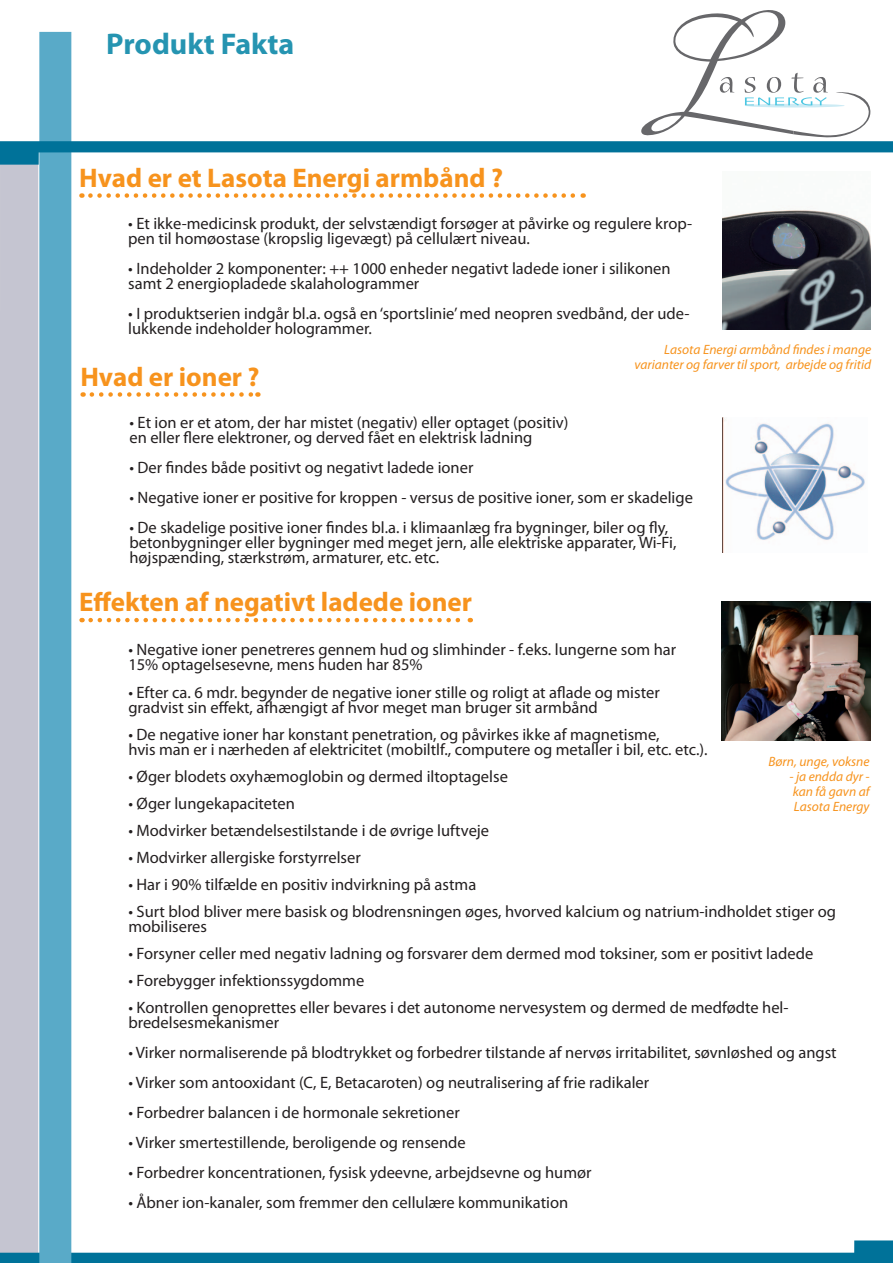
<style>
.page{position:relative;width:893px;height:1263px;background:#fff}
.page>*{position:absolute;margin:0;border:0;box-sizing:border-box;transform-origin:0 0}
.t1{font:700 30px "Myriad Pro";color:#2594b1}
.t2{font:700 27px "Myriad Pro";color:#f7931d}
.t3{font:16.5px/15px "Myriad Pro";color:#231f20}
.t4{font:italic 13.5px/15px "Myriad Pro";color:#f7931d;text-align:right}
</style>
<div class="page">
<div style="left:0;top:151px;width:38px;height:1112px;background:#c5c5d1"></div>
<svg style="left:0;top:1240px;width:893px;height:23px"></svg>
<div style="left:39px;top:32px;width:32px;height:1231px;background:#59aac8"></div>
<svg style="left:0;top:10px;width:893px;height:155px"></svg>
<svg style="left:90px;top:193px;width:494px;height:5px"></svg>
<img style="left:722px;top:210px;width:149px;height:119px">
<svg style="left:92px;top:392px;width:166px;height:5px"></svg>
<img style="left:722px;top:418px;width:143px;height:135px">
<svg style="left:91px;top:618px;width:380px;height:4px"></svg>
<img style="left:722px;top:601px;width:149px;height:139px">
<h1 class="t1" style="left:106px;top:24px;width:190px">Produkt Fakta</h1>
<h2 class="t2" style="left:79px;top:160px;width:425px">Hvad er et Lasota Energi armbånd ?</h2>
<p class="t3" style="left:128px;top:216px;width:565px">• Et ikke-medicinsk produkt, der selvstændigt forsøger at påvirke og regulere krop&shy;pen til homøostase (kropslig ligevægt) på cellulært niveau.</p>
<p class="t3" style="left:128px;top:260px;width:544px">• Indeholder 2 komponenter: ++ 1000 enheder negativt ladede ioner i silikonen samt 2 energiopladede skalahologrammer</p>
<p class="t3" style="left:128px;top:305px;width:563px">• I produktserien indgår bl.a. også en ‘sportslinie’ med neopren svedbånd, der ude&shy;lukkende indeholder hologrammer.</p>
<p class="t4" style="left:634px;top:342px;width:238px">Lasota Energi armbånd findes i mange varianter og farver til sport, arbejde og fritid</p>
<h2 class="t2" style="left:80px;top:359px;width:181px">Hvad er ioner ?</h2>
<p class="t3" style="left:129px;top:414px;width:440px">• Et ion er et atom, der har mistet (negativ) eller optaget (positiv) en eller flere elektroner, og derved fået en elektrisk ladning</p>
<p class="t3" style="left:129px;top:459px;width:345px">• Der findes både positivt og negativt ladede ioner</p>
<p class="t3" style="left:129px;top:489px;width:565px">• Negative ioner er positive for kroppen - versus de positive ioner, som er skadelige</p>
<p class="t3" style="left:129px;top:519px;width:549px">• De skadelige positive ioner findes bl.a. i klimaanlæg fra bygninger, biler og fly, betonbygninger eller bygninger med meget jern, alle elektriske apparater, Wi-Fi, højspænding, stærkstrøm, armaturer, etc. etc.</p>
<h2 class="t2" style="left:79px;top:584px;width:394px">Effekten af negativt ladede ioner</h2>
<p class="t3" style="left:128px;top:641px;width:549px">• Negative ioner penetreres gennem hud og slimhinder - f.eks. lungerne som har<br>15% optagelsesevne, mens huden har 85%</p>
<p class="t3" style="left:128px;top:685px;width:533px">• Efter ca. 6 mdr. begynder de negative ioner stille og roligt at aflade og mister gradvist sin effekt, afhængigt af hvor meget man bruger sit armbånd</p>
<p class="t3" style="left:128px;top:727px;width:581px">• De negative ioner har konstant penetration, og påvirkes ikke af magnetisme,<br>hvis man er i nærheden af elektricitet (mobiltlf., computere og metaller i bil, etc. etc.).</p>
<p class="t3" style="left:128px;top:769px;width:381px">• Øger blodets oxyhæmoglobin og dermed iltoptagelse</p>
<p class="t3" style="left:128px;top:796px;width:168px">• Øger lungekapaciteten</p>
<p class="t3" style="left:128px;top:823px;width:362px">• Modvirker betændelsestilstande i de øvrige luftveje</p>
<p class="t3" style="left:128px;top:850px;width:234px">• Modvirker allergiske forstyrrelser</p>
<p class="t3" style="left:128px;top:877px;width:349px">• Har i 90% tilfælde en positiv indvirkning på astma</p>
<p class="t3" style="left:128px;top:904px;width:709px">• Surt blod bliver mere basisk og blodrensningen øges, hvorved kalcium og natrium-indholdet stiger og mobiliseres</p>
<p class="t3" style="left:128px;top:946px;width:686px">• Forsyner celler med negativ ladning og forsvarer dem dermed mod toksiner, som er positivt ladede</p>
<p class="t3" style="left:128px;top:973px;width:237px">• Forebygger infektionssygdomme</p>
<p class="t3" style="left:128px;top:1000px;width:662px">• Kontrollen genoprettes eller bevares i det autonome nervesystem og dermed de medfødte hel&shy;bredelsesmekanismer</p>
<p class="t3" style="left:128px;top:1045px;width:710px">• Virker normaliserende på blodtrykket og forbedrer tilstande af nervøs irritabilitet, søvnløshed og angst</p>
<p class="t3" style="left:128px;top:1075px;width:522px">• Virker som antooxidant (C, E, Betacaroten) og neutralisering af frie radikaler</p>
<p class="t3" style="left:128px;top:1105px;width:333px">• Forbedrer balancen i de hormonale sekretioner</p>
<p class="t3" style="left:128px;top:1135px;width:339px">• Virker smertestillende, beroligende og rensende</p>
<p class="t3" style="left:128px;top:1165px;width:465px">• Forbedrer koncentrationen, fysisk ydeevne, arbejdsevne og humør</p>
<p class="t3" style="left:128px;top:1195px;width:441px">• Åbner ion-kanaler, som fremmer den cellulære kommunikation</p>
<p class="t4" style="left:768px;top:754px;width:103px">Børn, unge, voksne</p>
<p class="t4" style="left:789px;top:769px;width:82px;text-align:justify">- ja endda dyr - kan få gavn af Lasota Energy</p>
</div>
